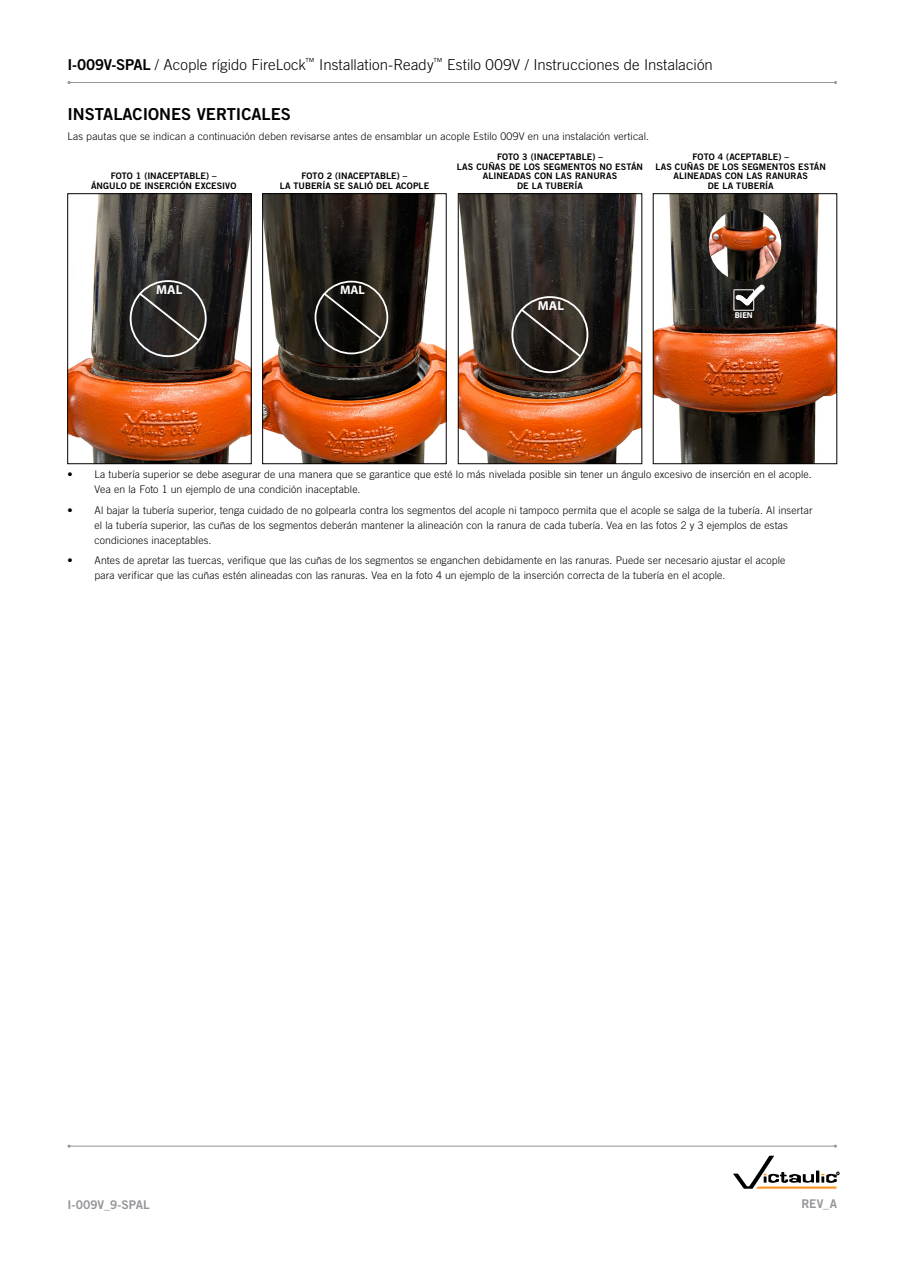
<style>
.page{position:relative;width:918px;height:1263px;background:#fff}
.page>*{position:absolute;margin:0;border:0;box-sizing:border-box;transform-origin:0 0}
.Heading_1{font:16.5px "Trade Gothic LT Std Bd 2";color:#000}
.t1{font:300 15px "Trade Gothic LT Std";letter-spacing:.005em;color:#000}
.t2{font:700 13.05px "Myriad Pro";color:#fff}
.t3{font:700 12.45px "Myriad Pro";color:#fff}
.t4{font:12px "Trade Gothic LT Std Bd 2";color:#939598}
.Body_ind{font:300 10.5px/15px "Trade Gothic LT Std";letter-spacing:.005em;color:#000}
.Body{font:300 10.5px "Trade Gothic LT Std";letter-spacing:.005em;color:#000}
.t5{font:9px/9.8px "Trade Gothic LT Std Bd 2";letter-spacing:.005em;color:#000;text-align:center}
.t6{font:700 8.55px "Myriad Pro";color:#fff}
.s1{font-family:"Trade Gothic LT Std Bd 2";font-weight:400}
</style>
<div class="page">
<svg style="left:733px;top:1156px;width:106px;height:33px"></svg>
<hr style="left:69px;top:1146px;width:767px;height:1px;background:#939598">
<hr style="left:69px;top:82px;width:767px;height:1px;background:#939598">
<img style="left:70px;top:195px;width:179px;height:267px">
<div style="left:130px;top:280px;width:77px;height:77px;border:2px solid #fff;border-radius:50%"></div>
<svg style="left:137px;top:291px;width:64px;height:52px;background:#373532"></svg>
<div style="left:68px;top:193px;width:183px;height:271px;border:1px solid #000"></div>
<img style="left:264px;top:195px;width:180px;height:267px">
<div style="left:315px;top:281px;width:73px;height:73px;border:2px solid #fff;border-radius:50%"></div>
<svg style="left:322px;top:291px;width:61px;height:50px;background:#292721"></svg>
<div style="left:262px;top:193px;width:184px;height:271px;border:1px solid #000"></div>
<img style="left:460px;top:195px;width:180px;height:267px">
<div style="left:511px;top:296px;width:77px;height:77px;border:2px solid #fff;border-radius:50%"></div>
<svg style="left:519px;top:307px;width:64px;height:52px;background:#39332d"></svg>
<div style="left:458px;top:193px;width:184px;height:271px;border:1px solid #000"></div>
<img style="left:655px;top:195px;width:180px;height:267px">
<div style="left:734px;top:289px;width:20px;height:22px;border:1px solid #fff"></div>
<svg style="left:735px;top:284px;width:31px;height:22px"></svg>
<img style="left:709px;top:208px;width:72px;height:73px;border-radius:36px">
<div style="left:653px;top:193px;width:184px;height:271px;border:1px solid #000"></div>
<h2 class="t1" style="left:68px;top:56px;width:647px"><span class="s1">I-009V-SPAL</span> / Acople rígido FireLock<sup>™</sup> Installation-Ready<sup>™</sup> Estilo 009V / Instrucciones de Instalación</h2>
<p class="Heading_1" style="left:68px;top:104px;width:225px">INSTALACIONES VERTICALES</p>
<p class="Body" style="left:68px;top:130px;width:583px">Las pautas que se indican a continuación deben revisarse antes de ensamblar un acople Estilo 009V en una instalación vertical.</p>
<p class="t5" style="left:91px;top:171px;width:147px">FOTO 1 (INACEPTABLE) –<br>ÁNGULO DE INSERCIÓN EXCESIVO</p>
<p class="t5" style="left:280px;top:171px;width:151px">FOTO 2 (INACEPTABLE) –<br>LA TUBERÍA SE SALIÓ DEL ACOPLE</p>
<p class="t5" style="left:457px;top:152px;width:188px">FOTO 3 (INACEPTABLE) –<br>LAS CUÑAS DE LOS SEGMENTOS NO ESTÁN<br>ALINEADAS CON LAS RANURAS<br>DE LA TUBERÍA</p>
<p class="t5" style="left:656px;top:152px;width:172px">FOTO 4 (ACEPTABLE) –<br>LAS CUÑAS DE LOS SEGMENTOS ESTÁN<br>ALINEADAS CON LAS RANURAS<br>DE LA TUBERÍA</p>
<p class="t2" style="left:156px;top:281px;width:28px">MAL</p>
<p class="t3" style="left:340px;top:281px;width:26px">MAL</p>
<p class="t2" style="left:538px;top:297px;width:28px">MAL</p>
<p class="t6" style="left:735px;top:309px;width:20px">BIEN</p>
<p class="Body_ind" style="left:94px;top:467px;width:719px;text-indent:-27px">• La tubería superior se debe asegurar de una manera que se garantice que esté lo más nivelada posible sin tener un ángulo excesivo de inserción en el acople.<br>Vea en la Foto 1 un ejemplo de una condición inaceptable.</p>
<p class="Body_ind" style="left:94px;top:502px;width:720px;text-indent:-27px">• Al bajar la tubería superior, tenga cuidado de no golpearla contra los segmentos del acople ni tampoco permita que el acople se salga de la tubería. Al insertar el la tubería superior, las cuñas de los segmentos deberán mantener la alineación con la ranura de cada tubería. Vea en las fotos 2 y 3 ejemplos de estas condiciones inaceptables.</p>
<p class="Body_ind" style="left:94px;top:553px;width:692px;text-indent:-27px">• Antes de apretar las tuercas, verifique que las cuñas de los segmentos se enganchen debidamente en las ranuras. Puede ser necesario ajustar el acople para verificar que las cuñas estén alineadas con las ranuras. Vea en la foto 4 un ejemplo de la inserción correcta de la tubería en el acople.</p>
<p class="t4" style="left:68px;top:1197px;width:84px">I-009V_9-SPAL</p>
<p class="t4" style="left:802px;top:1197px;width:37px">REV_A</p>
</div>
